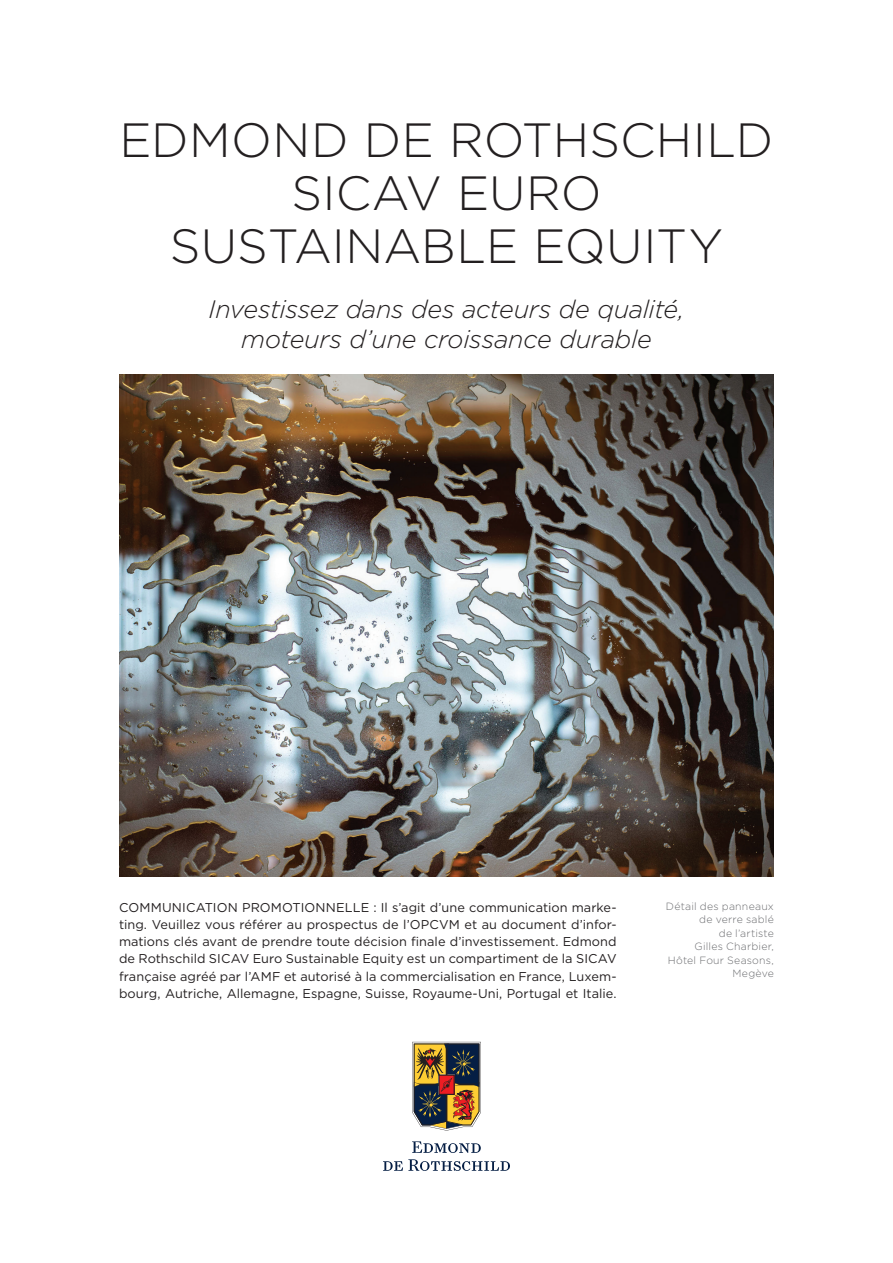
<style>
.page{position:relative;width:893px;height:1263px;background:#fff}
.page>*{position:absolute;margin:0;border:0;box-sizing:border-box;transform-origin:0 0}
.t1{font:300 48px/52.5px "Gotham";color:#231f20;text-align:center}
.t2{font:italic 300 25.2px/30px "Gotham";letter-spacing:-.01em;color:#231f20;text-align:center}
.t3{font:12.75px/17.2px "Gotham";letter-spacing:.005em;color:#231f20;text-align:justify}
.t4{font:300 10.5px/13.5px "Gotham";letter-spacing:.02em;color:#6c6d70;text-align:right}
</style>
<div class="page">
<img style="left:119px;top:374px;width:655px;height:502px">
<svg style="left:412px;top:1042px;width:69px;height:89px"></svg>
<svg style="left:383px;top:1159px;width:127px;height:12px"></svg>
<svg style="left:412px;top:1141px;width:69px;height:12px"></svg>
<h1 class="t1" style="left:120px;top:113px;width:655px">EDMOND DE ROTHSCHILD<br>SICAV EURO<br>SUSTAINABLE EQUITY</h1>
<h2 class="t2" style="left:209px;top:293px;width:477px">Investissez dans des acteurs de qualité, moteurs d’une croissance durable</h2>
<p class="t3" style="left:119px;top:898px;width:499px">COMMUNICATION PROMOTIONNELLE : Il s’agit d’une communication marke&shy;ting. Veuillez vous référer au prospectus de l’OPCVM et au document d’infor&shy;mations clés avant de prendre toute décision finale d’investissement. Edmond de Rothschild SICAV Euro Sustainable Equity est un compartiment de la SICAV française agréé par l’AMF et autorisé à la commercialisation en France, Luxem&shy;bourg, Autriche, Allemagne, Espagne, Suisse, Royaume-Uni, Portugal et Italie.</p>
<p class="t4" style="left:666px;top:899px;width:109px">Détail des panneaux de verre sablé<br>de l’artiste<br>Gilles Charbier,<br>Hôtel Four Seasons,<br>Megève</p>
</div>
